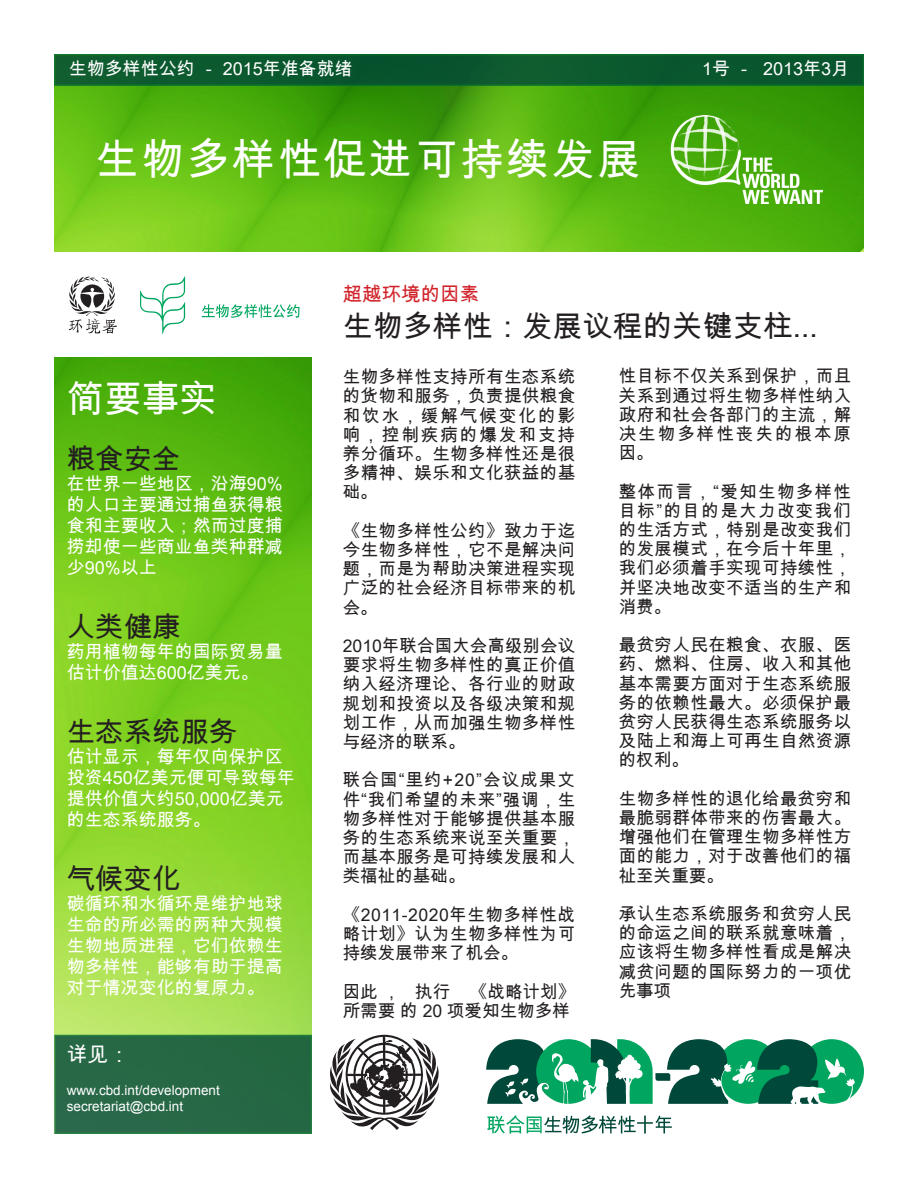
<style>
.page{position:relative;width:918px;height:1188px;background:#fff}
.page>*{position:absolute;margin:0;border:0;box-sizing:border-box;transform-origin:0 0}
.t1{font:43.5px "Arial Unicode MS";letter-spacing:.05em;color:#fff}
.t2{font:37.5px "Arial Unicode MS";color:#fff}
.t3{font:30px "Arial Unicode MS";color:#231f20}
.t4{font:28.5px "Arial Unicode MS";color:#231f20}
.t5{font:21px "Arial Unicode MS";color:#fff}
.t6{font:19.5px "Arial Unicode MS";color:#d1232a}
.t7{font:18px/21px "Arial Unicode MS";color:#fff;text-align:justify}
.t8{font:17.55px/19.2px "Arial Unicode MS";letter-spacing:.02em;color:#231f20;text-align:justify}
.t9{font:17.55px/19.2px "Arial Unicode MS";color:#231f20}
.t10{font:13.5px "Arial";color:#fff}
</style>
<div class="page">
<img style="left:54px;top:86px;width:810px;height:166px">
<img style="left:54px;top:357px;width:258px;height:678px">
<div style="left:54px;top:54px;width:810px;height:32px;background:#0a582e;border:2px solid #063"></div>
<svg style="left:330px;top:1035px;width:109px;height:95px"></svg>
<svg style="left:486px;top:1039px;width:378px;height:65px"></svg>
<svg style="left:487px;top:1115px;width:185px;height:19px"></svg>
<div style="left:54px;top:1035px;width:258px;height:99px;background:#266845;border:2px solid #063"></div>
<img style="left:668px;top:116px;width:155px;height:87px">
<svg style="left:140px;top:276px;width:45px;height:58px"></svg>
<svg style="left:202px;top:304px;width:98px;height:14px"></svg>
<svg style="left:68px;top:276px;width:49px;height:58px"></svg>
<p class="t7" style="left:69px;top:58px;width:286px">生物多样性公约 － 2015年准备就绪</p>
<p class="t1" style="left:95px;top:129px;width:547px">生物多样性促进可持续发展</p>
<p class="t7" style="left:702px;top:58px;width:149px">1号 － 2013年3月</p>
<p class="t2" style="left:67px;top:371px;width:151px">简要事实</p>
<p class="t4" style="left:67px;top:438px;width:115px">粮食安全</p>
<p class="t7" style="left:67px;top:472px;width:218px">在世界一些地区，沿海90%的人口主要通过捕鱼获得粮食和主要收入；然而过度捕捞却使一些商业鱼类种群减少90%以上</p>
<p class="t4" style="left:67px;top:606px;width:115px">人类健康</p>
<p class="t7" style="left:67px;top:640px;width:217px">药用植物每年的国际贸易量估计价值达600亿美元。</p>
<p class="t4" style="left:67px;top:711px;width:172px">生态系统服务</p>
<p class="t7" style="left:67px;top:745px;width:230px;text-align:left">估计显示，每年仅向保护区投资450亿美元便可导致每年提供价值大约50,000亿美元的生态系统服务。</p>
<p class="t4" style="left:67px;top:858px;width:115px">气候变化</p>
<p class="t7" style="left:67px;top:892px;width:217px">碳循环和水循环是维护地球生命的所必需的两种大规模生物地质进程，它们依赖生物多样性，能够有助于提高对于情况变化的复原力。</p>
<p class="t5" style="left:67px;top:1040px;width:64px">详见：</p>
<p class="t10" style="left:67px;top:1081px;width:155px">www.cbd.int/development</p>
<p class="t10" style="left:67px;top:1097px;width:118px">secretariat@cbd.int</p>
<p class="t6" style="left:343px;top:280px;width:138px">超越环境的因素</p>
<p class="t3" style="left:343px;top:305px;width:477px">生物多样性：发展议程的关键支柱...</p>
<p class="t8" style="left:343px;top:367px;width:234px">生物多样性支持所有生态系统的货物和服务，负责提供粮食和饮水，缓解气候变化的影响，控制疾病的爆发和支持养分循环。生物多样性还是很多精神、娱乐和文化获益的基础。</p>
<p class="t8" style="left:343px;top:521px;width:234px">《生物多样性公约》致力于迄今生物多样性，它不是解决问题，而是为帮助决策进程实现广泛的社会经济目标带来的机会。</p>
<p class="t8" style="left:343px;top:636px;width:234px">2010年联合国大会高级别会议要求将生物多样性的真正价值纳入经济理论、各行业的财政规划和投资以及各级决策和规划工作，从而加强生物多样性与经济的联系。</p>
<p class="t8" style="left:343px;top:770px;width:234px">联合国“里约+20”会议成果文件“我们希望的未来”强调，生物多样性对于能够提供基本服务的生态系统来说至关重要，而基本服务是可持续发展和人类福祉的基础。</p>
<p class="t8" style="left:343px;top:905px;width:234px">《2011-2020年生物多样性战略计划》认为生物多样性为可持续发展带来了机会。</p>
<p class="t9" style="left:343px;top:981px;width:234px">因此 ， 执行 《战略计划》所需要 的 20 项爱知生物多样</p>
<p class="t8" style="left:619px;top:366px;width:234px">性目标不仅关系到保护，而且关系到通过将生物多样性纳入政府和社会各部门的主流，解决生物多样性丧失的根本原因。</p>
<p class="t8" style="left:619px;top:482px;width:234px">整体而言，“爱知生物多样性目标”的目的是大力改变我们的生活方式，特别是改变我们的发展模式，在今后十年里，我们必须着手实现可持续性，并坚决地改变不适当的生产和消费。</p>
<p class="t8" style="left:619px;top:635px;width:234px">最贫穷人民在粮食、衣服、医药、燃料、住房、收入和其他基本需要方面对于生态系统服务的依赖性最大。必须保护最贫穷人民获得生态系统服务以及陆上和海上可再生自然资源的权利。</p>
<p class="t8" style="left:619px;top:789px;width:234px">生物多样性的退化给最贫穷和最脆弱群体带来的伤害最大。增强他们在管理生物多样性方面的能力，对于改善他们的福祉至关重要。</p>
<p class="t8" style="left:619px;top:904px;width:234px">承认生态系统服务和贫穷人民的命运之间的联系就意味着，应该将生物多样性看成是解决减贫问题的国际努力的一项优先事项</p>
</div>
